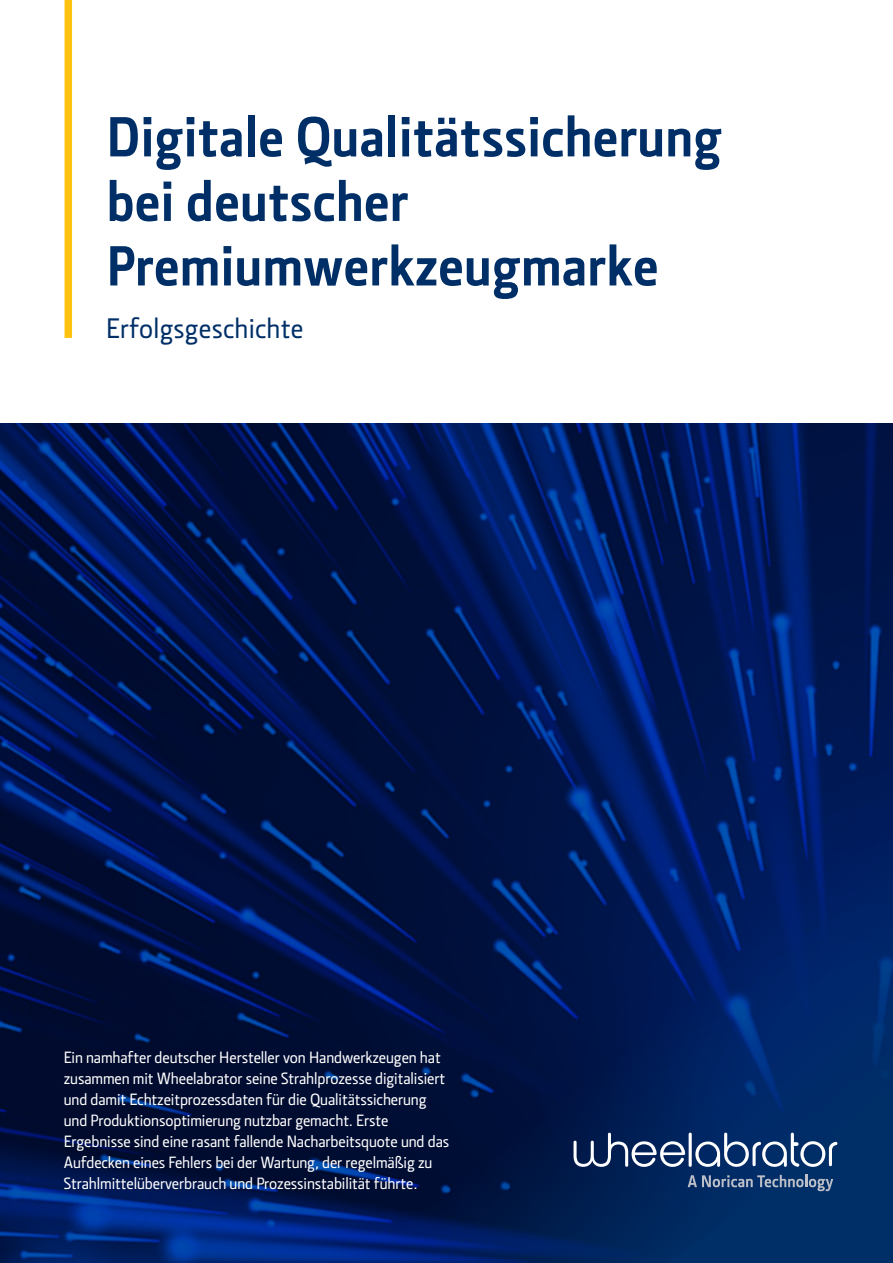
<style>
.page{position:relative;width:893px;height:1263px;background:#fff}
.page>*{position:absolute;margin:0;border:0;box-sizing:border-box;transform-origin:0 0}
.t1{font:700 57px/64.5px "Section";color:#002f67}
.t2{font:500 28.5px "Section";letter-spacing:.01em;color:#002f67}
.t3{font:500 16.5px/21px "Section";letter-spacing:-.005em;color:#fff}
</style>
<div class="page">
<img style="left:0;top:423px;width:893px;height:840px">
<div style="left:65px;top:0;width:7px;height:338px;background:#ffc20e"></div>
<hr style="left:689px;top:1132px;width:3px;height:35px;background:#fff;border-radius:2px">
<svg style="left:573px;top:1133px;width:112px;height:34px"></svg>
<svg style="left:695px;top:1132px;width:142px;height:35px"></svg>
<svg style="left:688px;top:1175px;width:145px;height:16px"></svg>
<h1 class="t1" style="left:106px;top:104px;width:617px">Digitale Qualitätssicherung bei deutscher<br>Premiumwerkzeugmarke</h1>
<h2 class="t2" style="left:106px;top:309px;width:199px">Erfolgsgeschichte</h2>
<p class="t3" style="left:64px;top:1046px;width:387px">Ein namhafter deutscher Hersteller von Handwerkzeugen hat zusammen mit Wheelabrator seine Strahlprozesse digitalisiert und damit Echtzeitprozessdaten für die Qualitätssicherung und Produktionsoptimierung nutzbar gemacht. Erste Ergebnisse sind eine rasant fallende Nacharbeitsquote und das Aufdecken eines Fehlers bei der Wartung, der regelmäßig zu Strahlmittelüberverbrauch und Prozessinstabilität führte.</p>
</div>
